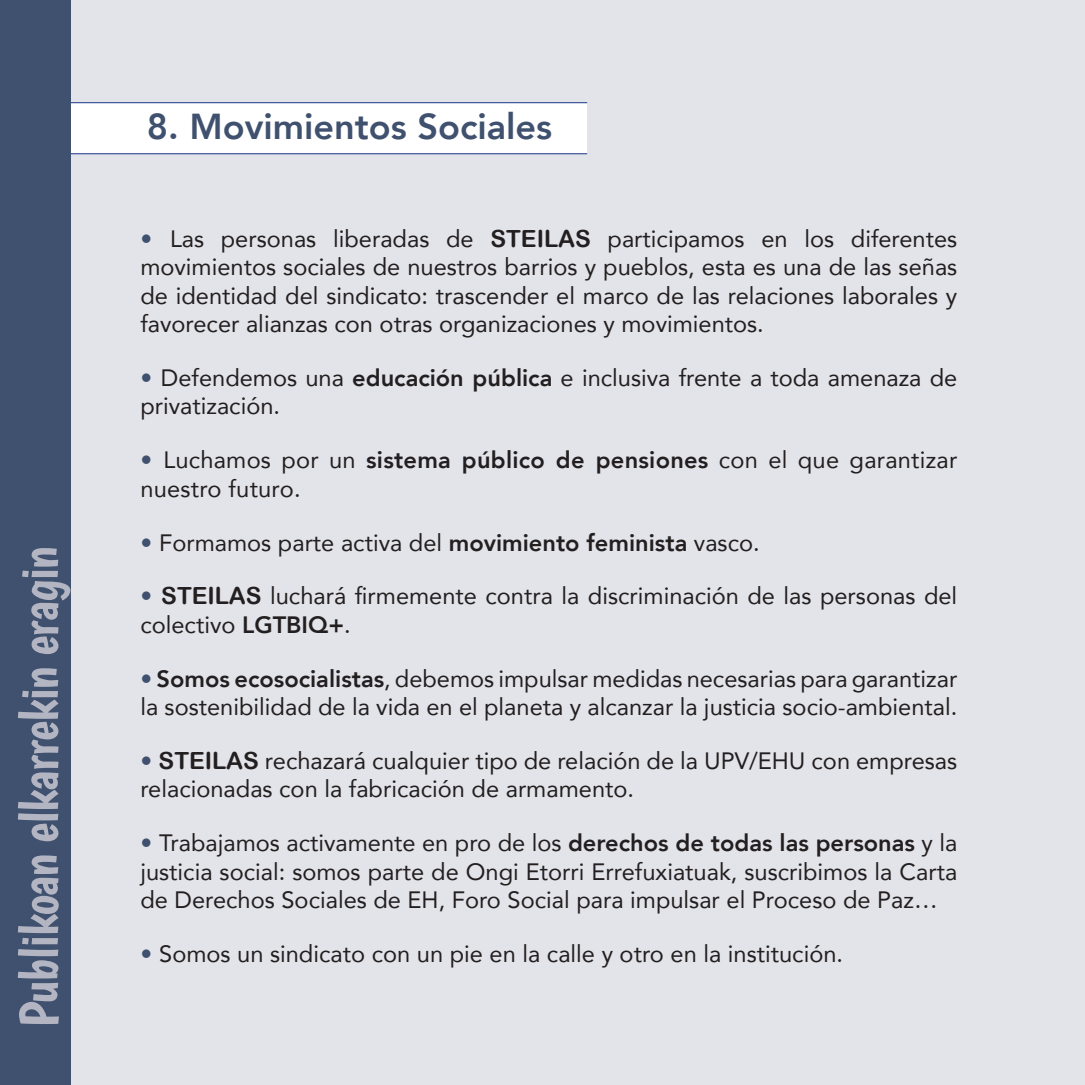
<style>
.page{position:relative;width:1085px;height:1085px;background:#fff}
.page>*{position:absolute;margin:0;border:0;box-sizing:border-box;transform-origin:0 0}
.t1{font:54px "Boogaloo";letter-spacing:-.02em;color:#b4b5c2}
.t2{font:800 36px "Avenir";color:#3f516e}
.t3{font:23.62px/28.3px "Avenir";color:#231f20}
.s1{font-weight:800;color:#3f516e}
.s2{font-family:"Arial Rounded MT Bold"}
.s3{font-weight:800}
</style>
<div class="page">
<div style="left:0;top:0;width:1084px;height:1084px;background:#e3e4e9"></div>
<div style="left:64px;top:103px;width:523px;height:51px;background:#fff"></div>
<hr style="left:64px;top:102px;width:523px;height:1px;background:#2e4694">
<hr style="left:64px;top:153px;width:523px;height:1px;background:#2e4694">
<hr style="left:1084px;top:0;width:1px;height:1084px;background:#f2f4e6">
<div style="left:0;top:0;width:70px;height:1084px;background:#3f516e"></div>
<p class="t1" style="left:6px;top:1027px;width:483px;rotate:-90deg">Publikoan elkarrekin eragin</p>
<p class="t2" style="left:147px;top:99px;width:407px">8. Movimientos Sociales</p>
<p class="t3" style="left:140px;top:224px;width:818px;text-align:justify"><span class="s1">•</span> Las personas liberadas de <span class="s2">STEILAS</span> participamos en los diferentes movimientos sociales de nuestros barrios y pueblos, esta es una de las señas de identidad del sindicato: trascender el marco de las relaciones laborales y favorecer alianzas con otras organizaciones y movimientos.</p>
<p class="t3" style="left:140px;top:363px;width:818px"><span class="s1">•</span> Defendemos una <span class="s3">educación pública</span> e inclusiva frente a toda amenaza de privatización.</p>
<p class="t3" style="left:140px;top:445px;width:818px"><span class="s1">•</span> Luchamos por un <span class="s3">sistema público de pensiones</span> con el que garantizar nuestro futuro.</p>
<p class="t3" style="left:140px;top:527px;width:620px"><span class="s1">•</span> Formamos parte activa del <span class="s3">movimiento feminista</span> vasco.</p>
<p class="t3" style="left:140px;top:581px;width:818px"><span class="s1">•</span> <span class="s2">STEILAS</span> luchará firmemente contra la discriminación de las personas del colectivo <span class="s3">LGTBIQ+</span>.</p>
<p class="t3" style="left:140px;top:663px;width:818px"><span class="s1">•</span> <span class="s3">Somos ecosocialistas</span>, debemos impulsar medidas necesarias para garantizar la sostenibilidad de la vida en el planeta y alcanzar la justicia socio-ambiental.</p>
<p class="t3" style="left:140px;top:745px;width:818px"><span class="s1">•</span> <span class="s2">STEILAS</span> rechazará cualquier tipo de relación de la UPV/EHU con empresas relacionadas con la fabricación de armamento.</p>
<p class="t3" style="left:140px;top:828px;width:818px;text-align:justify"><span class="s1">•</span> Trabajamos activamente en pro de los <span class="s3">derechos de todas las personas</span> y la justicia social: somos parte de Ongi Etorri Errefuxiatuak, suscribimos la Carta de Derechos Sociales de EH, Foro Social para impulsar el Proceso de Paz…</p>
<p class="t3" style="left:140px;top:938px;width:704px"><span class="s1">•</span> Somos un sindicato con un pie en la calle y otro en la institución.</p>
</div>
